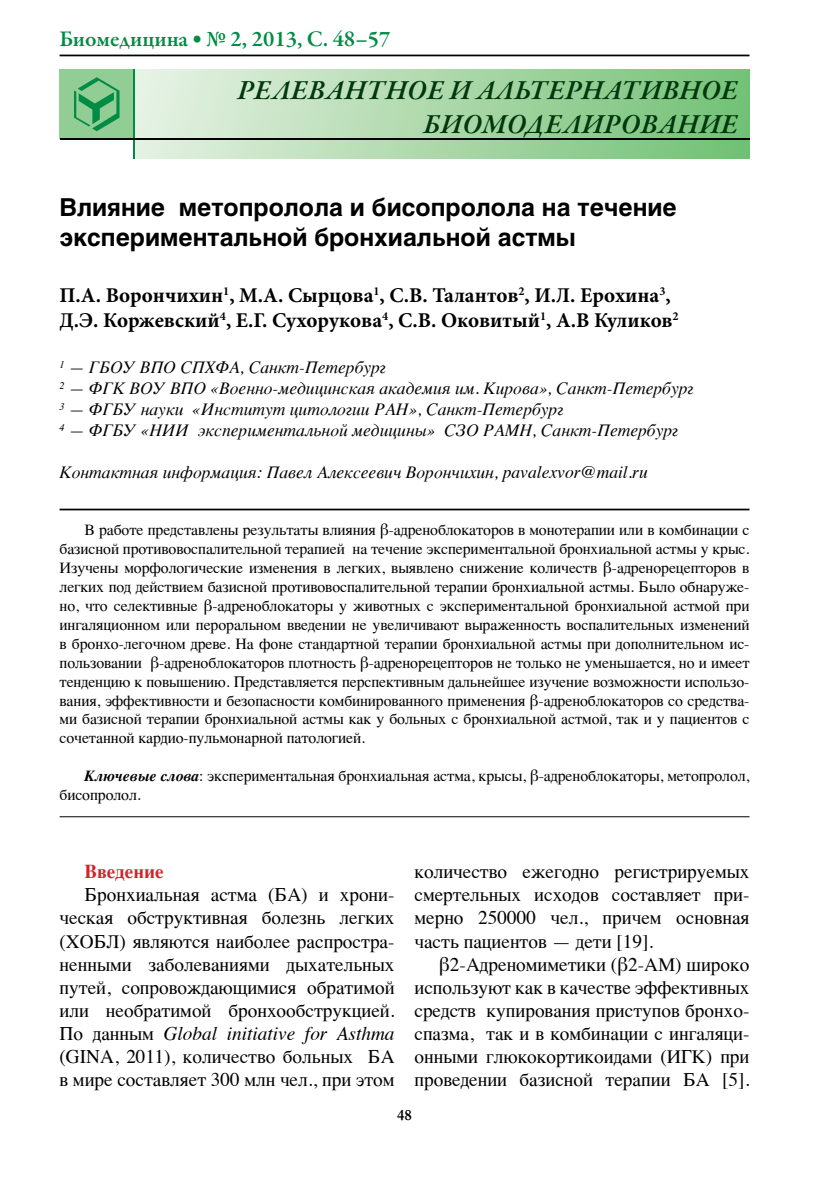
<style>
.page{position:relative;width:819px;height:1191px;background:#fff}
.page>*{position:absolute;margin:0;border:0;box-sizing:border-box;transform-origin:0 0}
.t1{font:italic 600 28px/33.6px "Garamond Premr Pro";letter-spacing:.01em;color:#00370c;text-align:right}
.t2{font:700 24.5px/29.4px "Helios";color:#000}
.t3{font:600 22.75px "Garamond Premr Pro";color:#008c44}
.t4{font:700 21px/25.2px "Minion Pro";color:#000}
.t5{font:19.25px/23.1px "Times";color:#000;text-align:justify}
.t6{font:700 19.25px "Times";color:#d2232a}
.t7{font:italic 17.5px/21px "Times";color:#000}
.t8{font:15.75px/18.9px "Times";letter-spacing:-.005em;color:#000;text-align:justify}
.t9{font:700 15.75px "Garamond";color:#000}
.s1{font-weight:700;font-style:italic}
.s2{font-style:italic}
</style>
<div class="page">
<hr style="left:60px;top:55px;width:689px;height:1px;background:#000">
<div style="left:134px;top:69px;width:615px;height:89px;background:linear-gradient(to right,#e7f2e3,#72c074)"></div>
<div style="left:60px;top:69px;width:74px;height:70px;background:#91cd94"></div>
<hr style="left:133px;top:69px;width:2px;height:90px;background:#008c44">
<hr style="left:60px;top:138px;width:689px;height:2px;background:#000">
<svg style="left:74px;top:77px;width:45px;height:54px"></svg>
<hr style="left:60px;top:816px;width:689px;height:1px;background:#000">
<hr style="left:60px;top:508px;width:689px;height:2px;background:#000">
<h3 class="t3" style="left:60px;top:25px;width:332px">Биомедицина № 2, 2013, C. 48–57</h3>
<h1 class="t1" style="left:238px;top:75px;width:501px">Релевантное и альтернативное биомоделирование</h1>
<h2 class="t2" style="left:60px;top:193px;width:618px">Влияние метопролола и бисопролола на течение экспериментальной бронхиальной астмы</h2>
<h3 class="t4" style="left:60px;top:282px;width:620px">П.А. Ворончихин<sup>1</sup>, М.А. Сырцова<sup>1</sup>, С.В. Талантов<sup>2</sup>, И.Л. Ерохина<sup>3</sup>,<br>Д.Э. Коржевский<sup>4</sup>, Е.Г. Сухорукова<sup>4</sup>, С.В. Оковитый<sup>1</sup>, А.В Куликов<sup>2</sup></h3>
<p class="t7" style="left:60px;top:356px;width:635px"><sup>1</sup> — ГБОУ ВПО СПХФА, Санкт-Петербург<br><sup>2</sup> — ФГК ВОУ ВПО «Военно-медицинская академия им. Кирова», Санкт-Петербург <sup>3</sup> — ФГБУ науки «Институт цитологии РАН», Санкт-Петербург<br><sup>4</sup> — ФГБУ «НИИ экспериментальной медицины» СЗО РАМН, Санкт-Петербург</p>
<p class="t7" style="left:60px;top:461px;width:589px">Контактная информация: Павел Алексеевич Ворончихин, pavalexvor@mail.ru</p>
<p class="t8" style="left:60px;top:519px;width:691px;text-indent:25px">В работе представлены результаты влияния β-адреноблокаторов в монотерапии или в комбинации с базисной противовоспалительной терапией на течение экспериментальной бронхиальной астмы у крыс.<br>Изучены морфологические изменения в легких, выявлено снижение количеств β-адренорецепторов в легких под действием базисной противовоспалительной терапии бронхиальной астмы. Было обнаруже&shy;но, что селективные β-адреноблокаторы у животных с экспериментальной бронхиальной астмой при ингаляционном или пероральном введении не увеличивают выраженность воспалительных изменений в бронхо-легочном древе. На фоне стандартной терапии бронхиальной астмы при дополнительном ис&shy;пользовании β-адреноблокаторов плотность β-адренорецепторов не только не уменьшается, но и имеет тенденцию к повышению. Представляется перспективным дальнейшее изучение возможности использо&shy;вания, эффективности и безопасности комбинированного применения β-адреноблокаторов со средства&shy;ми базисной терапии бронхиальной астмы как у больных с бронхиальной астмой, так и у пациентов с сочетанной кардио-пульмонарной патологией.</p>
<p class="t8" style="left:60px;top:765px;width:691px;text-indent:25px"><span class="s1">Ключевые слова</span>: экспериментальная бронхиальная астма, крысы, β-адреноблокаторы, метопролол, бисопролол.</p>
<p class="t6" style="left:84px;top:853px;width:81px">Введение</p>
<p class="t5" style="left:60px;top:881px;width:336px;text-indent:25px">Бронхиальная астма (БА) и хрони&shy;ческая обструктивная болезнь легких (ХОБЛ) являются наиболее распростра&shy;ненными заболеваниями дыхательных путей, сопровождающимися обратимой или необратимой бронхообструкцией.<br>По данным <span class="s2">Global initiative for Asthma </span>(GINA, 2011), количество больных БА в мире составляет 300 млн чел., при этом</p>
<p class="t5" style="left:414px;top:858px;width:336px">количество ежегодно регистрируемых смертельных исходов составляет при&shy;мерно 250000 чел., причем основная часть пациентов — дети [19].</p>
<p class="t5" style="left:414px;top:951px;width:336px;text-indent:25px">β2-Адреномиметики (β2-АМ) широко используют как в качестве эффективных средств купирования приступов бронхо&shy;спазма, так и в комбинации с ингаляци&shy;онными глюкокортикоидами (ИГК) при проведении базисной терапии БА [5].</p>
<p class="t9" style="left:397px;top:1105px;width:16px">48</p>
</div>
